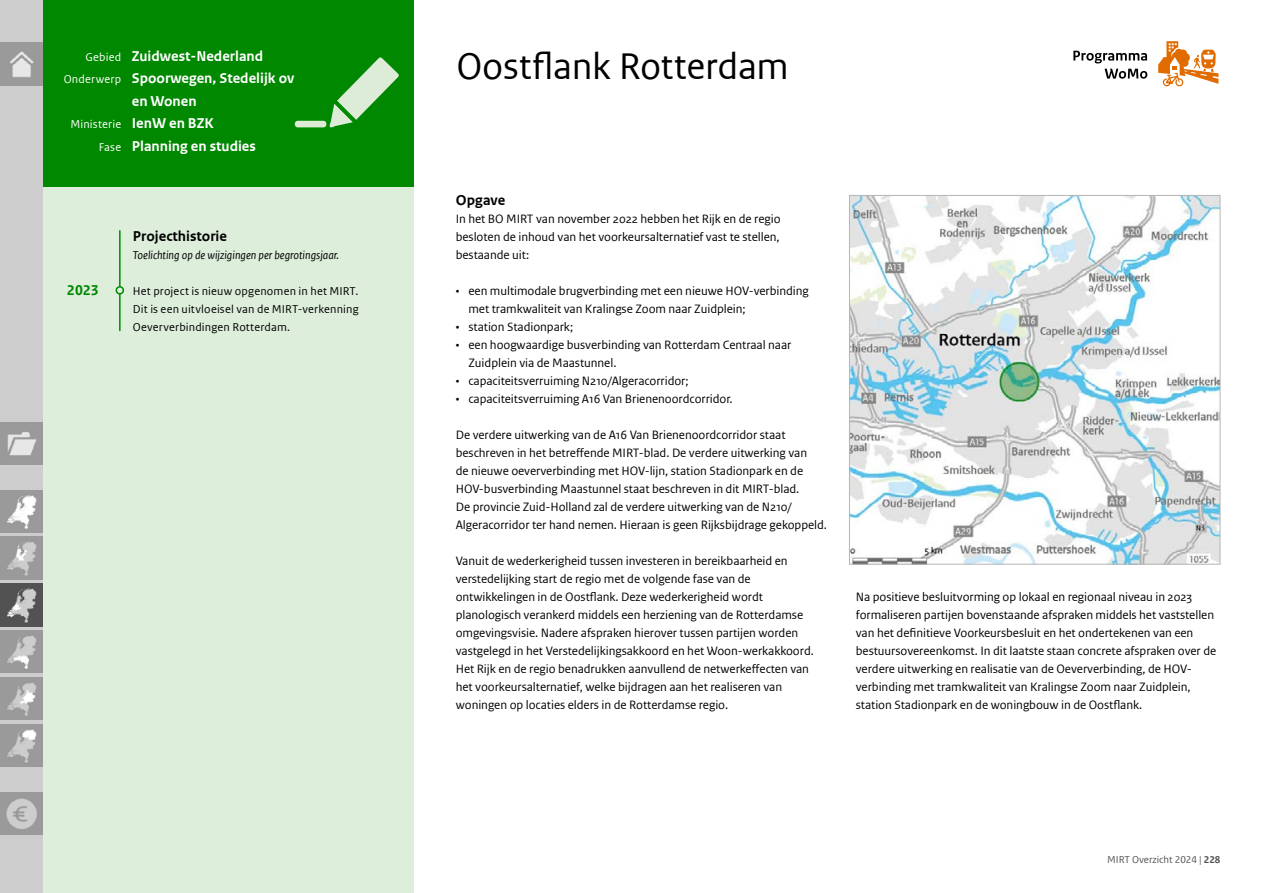
<style>
.page{position:relative;width:1263px;height:893px;background:#fff}
.page>*{position:absolute;margin:0;border:0;box-sizing:border-box;transform-origin:0 0}
._03_RO_Hoofdkop{font:39px "Rijksoverheid Sans Web Text";letter-spacing:-.01em;color:#000}
._15_RO_Kader_Broodtekst_wit{font:700 15px/22.5px "Rijksoverheid Sans Web Text";color:#fff}
._13_RO_Kader_Kop_zwart{font:700 15px "Rijksoverheid Sans Web Text";color:#000}
._05_RO_Alineakop__-_H2_voor_TG{font:700 15px "Rijksoverheid Sans Web Text";letter-spacing:.01em;color:#000}
._15_RO_Kader_Broodtekst_zwart{font:700 15px "Rijksoverheid Sans Web Text";color:#080}
._09_RO_Broodtekst{font:12.75px/18px "Rijksoverheid Sans Web Text";letter-spacing:-.005em;color:#000}
._15_RO_Kader_Broodtekst_zwart-2{font:12px/18px "Rijksoverheid Sans Web Text";letter-spacing:.015em;color:#000;text-align:justify}
._14_RO_Kader_Subkop{font:italic 12px "Rijksoverheid Sans Web Text";color:#000}
._15_RO_Kader_Broodtekst_wit-2{font:12px "Rijksoverheid Sans Web Text";letter-spacing:.01em;color:#fff}
.t1{font:10.5px "Rijksoverheid Sans Web Text";color:#525252}
.s1{font-weight:400;font-size:12px}
.s2{font-weight:700;font-size:15px}
.s3{font-weight:700}
</style>
<div class="page">
<div style="left:0;top:187px;width:414px;height:706px;background:#ddeedb"></div>
<div style="left:0;top:0;width:414px;height:187px;background:#080"></div>
<svg style="left:295px;top:57px;width:104px;height:71px"></svg>
<hr style="left:119px;top:231px;width:2px;height:100px;background:#080">
<div style="left:116px;top:287px;width:7px;height:7px;background:#ddeedb;border-radius:50%"></div>
<div style="left:116px;top:286px;width:8px;height:9px;border:2px solid #080;border-radius:50%"></div>
<img style="left:851px;top:197px;width:367px;height:366px">
<div style="left:849px;top:195px;width:371px;height:370px;border:1px solid #b6b6b6"></div>
<svg style="left:1104px;top:69px;width:43px;height:10px"></svg>
<svg style="left:1073px;top:51px;width:74px;height:12px"></svg>
<svg style="left:1158px;top:41px;width:60px;height:45px"></svg>
<div style="left:0;top:0;width:43px;height:893px;background:#cdcdcd"></div>
<img style="left:0;top:43px;width:42px;height:42px">
<img style="left:0;top:422px;width:42px;height:43px">
<img style="left:0;top:490px;width:42px;height:43px">
<img style="left:0;top:537px;width:42px;height:42px">
<img style="left:0;top:630px;width:42px;height:43px">
<img style="left:0;top:677px;width:42px;height:43px">
<img style="left:0;top:724px;width:42px;height:42px">
<img style="left:0;top:792px;width:42px;height:42px">
<img style="left:0;top:584px;width:43px;height:42px">
<p class="_15_RO_Kader_Broodtekst_wit" style="left:85px;top:45px;width:179px"><span class="s1">Gebied</span> Zuidwest-Nederland</p>
<p class="_15_RO_Kader_Broodtekst_wit" style="left:132px;top:67px;width:164px;text-indent:-68px"><span class="s1">Onderwerp</span> Spoorwegen, Stedelijk ov en Wonen</p>
<p class="_15_RO_Kader_Broodtekst_wit-2" style="left:70px;top:117px;width:145px">Ministerie <span class="s2">IenW en BZK</span></p>
<p class="_15_RO_Kader_Broodtekst_wit" style="left:99px;top:135px;width:159px"><span class="s1">Fase</span> Planning en studies</p>
<p class="_13_RO_Kader_Kop_zwart" style="left:133px;top:227px;width:96px">Projecthistorie</p>
<p class="_14_RO_Kader_Subkop" style="left:133px;top:248px;width:208px">Toelichting op de wijzigingen per begrotingsjaar.</p>
<p class="_15_RO_Kader_Broodtekst_zwart" style="left:67px;top:281px;width:33px">2023</p>
<p class="_15_RO_Kader_Broodtekst_zwart-2" style="left:133px;top:282px;width:227px">Het project is nieuw opgenomen in het MIRT.<br>Dit is een uitvloeisel van de MIRT-verkenning Oeververbindingen Rotterdam.</p>
<h1 class="_03_RO_Hoofdkop" style="left:456px;top:43px;width:334px">Oostflank Rotterdam</h1>
<h2 class="_05_RO_Alineakop__-_H2_voor_TG" style="left:456px;top:191px;width:51px">Opgave</h2>
<p class="_09_RO_Broodtekst" style="left:456px;top:209px;width:326px;text-align:justify">In het BO MIRT van november 2022 hebben het Rijk en de regio besloten de inhoud van het voorkeursalternatief vast te stellen, bestaande uit:</p>
<p class="_09_RO_Broodtekst" style="left:468px;top:281px;width:342px;text-indent:-13px">• een multimodale brugverbinding met een nieuwe HOV-verbinding met tramkwaliteit van Kralingse Zoom naar Zuidplein;</p>
<p class="_09_RO_Broodtekst" style="left:456px;top:317px;width:119px">• station Stadionpark;</p>
<p class="_09_RO_Broodtekst" style="left:468px;top:335px;width:324px;text-indent:-13px">• een hoogwaardige busverbinding van Rotterdam Centraal naar<br>Zuidplein via de Maastunnel.</p>
<p class="_09_RO_Broodtekst" style="left:456px;top:371px;width:234px">• capaciteitsverruiming N210/Algeracorridor;</p>
<p class="_09_RO_Broodtekst" style="left:456px;top:389px;width:279px">• capaciteitsverruiming A16 Van Brienenoordcorridor.</p>
<p class="_09_RO_Broodtekst" style="left:456px;top:425px;width:373px">De verdere uitwerking van de A16 Van Brienenoordcorridor staat beschreven in het betreffende MIRT-blad. De verdere uitwerking van<br>de nieuwe oeververbinding met HOV-lijn, station Stadionpark en de HOV-busverbinding Maastunnel staat beschreven in dit MIRT-blad.<br>De provincie Zuid-Holland zal de verdere uitwerking van de N210/ Algeracorridor ter hand nemen. Hieraan is geen Rijksbijdrage gekoppeld.</p>
<p class="_09_RO_Broodtekst" style="left:456px;top:551px;width:360px">Vanuit de wederkerigheid tussen investeren in bereikbaarheid en verstedelijking start de regio met de volgende fase van de ontwikkelingen in de Oostflank. Deze wederkerigheid wordt planologisch verankerd middels een herziening van de Rotterdamse omgevingsvisie. Nadere afspraken hierover tussen partijen worden vastgelegd in het Verstedelijkingsakkoord en het Woon-werkakkoord.<br>Het Rijk en de regio benadrukken aanvullend de netwerkeffecten van het voorkeursalternatief, welke bijdragen aan het realiseren van woningen op locaties elders in de Rotterdamse regio.</p>
<p class="_09_RO_Broodtekst" style="left:856px;top:587px;width:362px">Na positieve besluitvorming op lokaal en regionaal niveau in 2023 formaliseren partijen bovenstaande afspraken middels het vaststellen van het definitieve Voorkeursbesluit en het ondertekenen van een bestuursovereenkomst. In dit laatste staan concrete afspraken over de verdere uitwerking en realisatie van de Oeververbinding, de HOV&shy;verbinding met tramkwaliteit van Kralingse Zoom naar Zuidplein, station Stadionpark en de woningbouw in de Oostflank.</p>
<p class="t1" style="left:1107px;top:854px;width:115px">MIRT Overzicht 2024 | <span class="s3">228</span></p>
</div>
